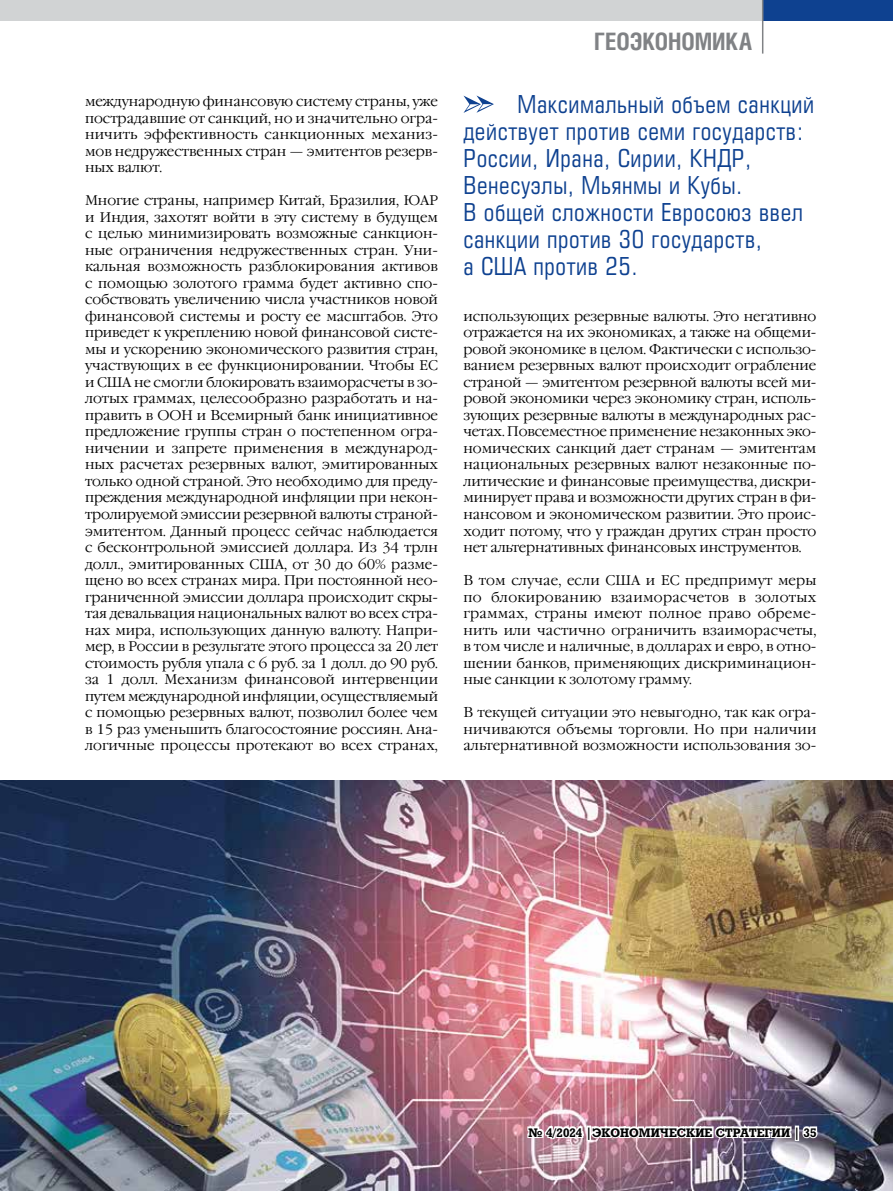
<style>
.page{position:relative;width:893px;height:1191px;background:#fff}
.page>*{position:absolute;margin:0;border:0;box-sizing:border-box;transform-origin:0 0}
.t1{font:24px/27px "Europe Condensed C";letter-spacing:.025em;color:#0e4190}
.t2{font:700 24px "Helios Cond C";color:#808285}
.t3{font:13.95px/16.5px "Garamond C";color:#000;text-align:justify}
.t4{font:700 12px "Rodeo C";color:#000}
</style>
<div class="page">
<div style="left:0;top:0;width:893px;height:21px;background:#d1d3d4"></div>
<div style="left:763px;top:0;width:130px;height:21px;background:#0e4190"></div>
<hr style="left:762px;top:0;width:1px;height:54px;background:#808285">
<img style="left:0;top:780px;width:893px;height:411px">
<img style="left:526px;top:1112px;width:293px;height:34px">
<svg style="left:463px;top:95px;width:31px;height:18px"></svg>
<p class="t3" style="left:85px;top:94px;width:354px">международную финансовую систему страны, уже пострадавшие от санкций, но и значительно огра&shy;ничить эффективность санкционных механиз&shy;мов недружественных стран — эмитентов резерв&shy;ных валют.</p>
<p class="t3" style="left:85px;top:193px;width:355px">Многие страны, например Китай, Бразилия, ЮАР и Индия, захотят войти в эту систему в будущем с целью минимизировать возможные санкцион&shy;ные ограничения недружественных стран. Уни&shy;кальная возможность разблокирования активов с помощью золотого грамма будет активно спо&shy;собствовать увеличению числа участников новой финансовой системы и росту ее масштабов. Это приведет к укреплению новой финансовой систе&shy;мы и ускорению экономического развития стран, участвующих в ее функционировании. Чтобы ЕС и США не смогли блокировать взаиморасчеты в зо&shy;лотых граммах, целесообразно разработать и на&shy;править в ООН и Всемирный банк инициативное предложение группы стран о постепенном огра&shy;ничении и запрете применения в международ&shy;ных расчетах резервных валют, эмитированных только одной страной. Это необходимо для преду&shy;преждения международной инфляции при некон&shy;тролируемой эмиссии резервной валюты страной&shy;эмитентом. Данный процесс сейчас наблюдается с бесконтрольной эмиссией доллара. Из 34 трлн долл., эмитированных США, от 30 до 60% разме&shy;щено во всех странах мира. При постоянной нео&shy;граниченной эмиссии доллара происходит скры&shy;тая девальвация национальных валют во всех стра&shy;нах мира, использующих данную валюту. Напри&shy;мер, в России в результате этого процесса за 20 лет стоимость рубля упала с 6 руб. за 1 долл. до 90 руб. за 1 долл. Механизм финансовой интервенции путем международной инфляции, осуществляемый с помощью резервных валют, позволил более чем в 15 раз уменьшить благосостояние россиян. Ана&shy;логичные процессы протекают во всех странах,</p>
<h1 class="t2" style="left:594px;top:27px;width:160px">ГЕОЭКОНОМИКА</h1>
<h1 class="t1" style="left:463px;top:90px;width:352px;text-indent:54px">Максимальный объем санкций действует против семи государств:<br>России, Ирана, Сирии, КНДР,<br>Венесуэлы, Мьянмы и Кубы.<br>В общей сложности Евросоюз ввел санкции против 30 государств,<br>а США против 25.</h1>
<p class="t3" style="left:463px;top:308px;width:354px">использующих резервные валюты. Это негативно отражается на их экономиках, а также на общеми&shy;ровой экономике в целом. Фактически с использо&shy;ванием резервных валют происходит ограбление страной — эмитентом резервной валюты всей ми&shy;ровой экономики через экономику стран, исполь&shy;зующих резервные валюты в международных рас&shy;четах. Повсеместное применение незаконных эко&shy;номических санкций дает странам — эмитентам национальных резервных валют незаконные по&shy;литические и финансовые преимущества, дискри&shy;минирует права и возможности других стран в фи&shy;нансовом и экономическом развитии. Это проис&shy;ходит потому, что у граждан других стран просто нет альтернативных финансовых инструментов.</p>
<p class="t3" style="left:463px;top:572px;width:354px">В том случае, если США и ЕС предпримут меры по блокированию взаиморасчетов в золотых граммах, страны имеют полное право обреме&shy;нить или частично ограничить взаиморасчеты, в том числе и наличные, в долларах и евро, в отно&shy;шении банков, применяющих дискриминацион&shy;ные санкции к золотому грамму.</p>
<p class="t3" style="left:463px;top:704px;width:354px">В текущей ситуации это невыгодно, так как огра&shy;ничиваются объемы торговли. Но при наличии альтернативной возможности использования зо-</p>
<p class="t4" style="left:529px;top:1125px;width:289px">№ 4/2024 |ЭКОНОМИЧЕСКИЕ СТРАТЕГИИ | 35</p>
</div>
